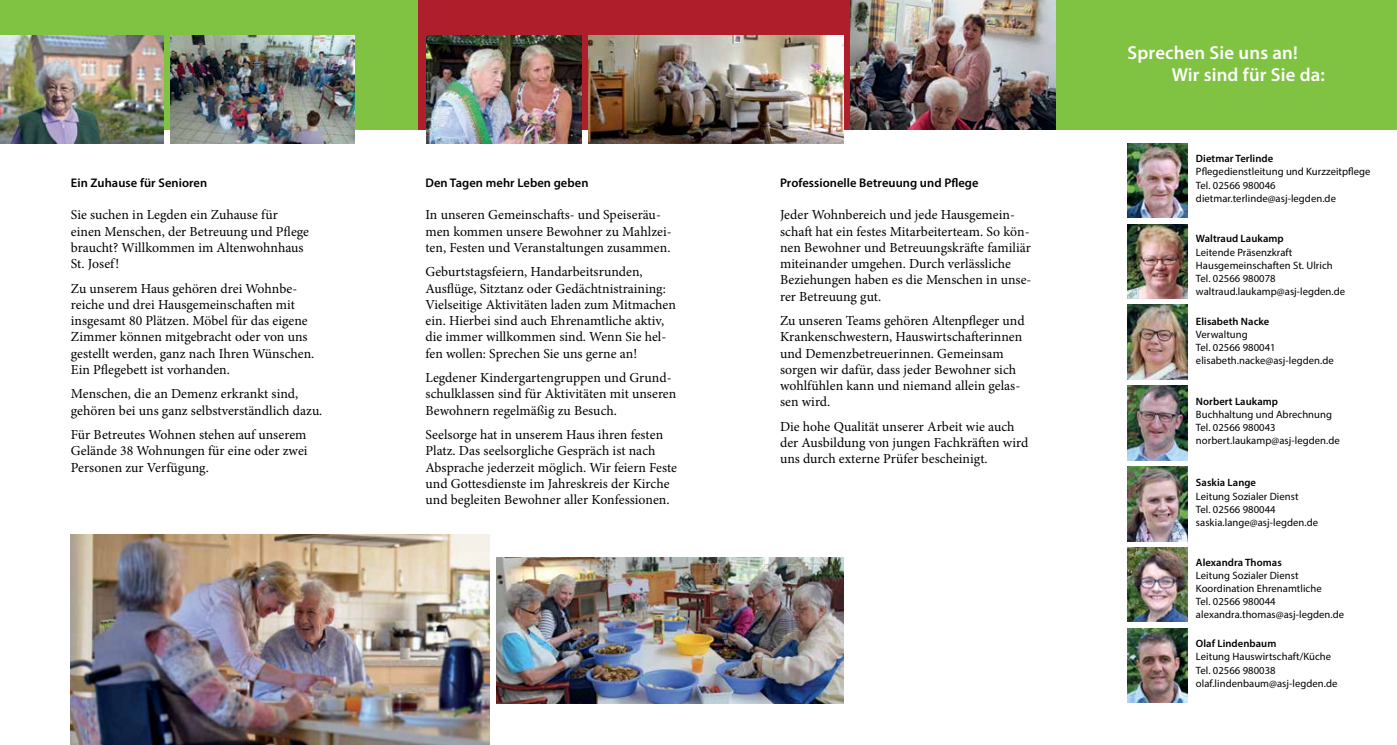
<style>
.page{position:relative;width:1397px;height:745px;background:#fff}
.page>*{position:absolute;margin:0;border:0;box-sizing:border-box;transform-origin:0 0}
.t1{font:600 18.75px/22.5px "Myriad Pro";letter-spacing:.01em;color:#fff}
.t2{font:13.75px/16.2px "Minion Pro";letter-spacing:.005em;color:#000}
.t3{font:600 12.5px "Myriad Pro";letter-spacing:.005em;color:#000}
.t4{font:10.62px/13.1px "Myriad Pro";letter-spacing:.005em;color:#000}
.t5{font:600 10.62px "Myriad Pro";letter-spacing:.005em;color:#000}
</style>
<div class="page">
<div style="left:0;top:0;width:418px;height:129px;background:#80c342"></div>
<div style="left:418px;top:0;width:433px;height:129px;background:#af1e2b"></div>
<img style="left:0;top:35px;width:163px;height:108px">
<img style="left:850px;top:0;width:206px;height:129px">
<img style="left:170px;top:35px;width:184px;height:108px">
<img style="left:588px;top:35px;width:255px;height:108px">
<div style="left:1056px;top:0;width:340px;height:129px;background:#80c342"></div>
<img style="left:426px;top:35px;width:155px;height:108px">
<img style="left:1127px;top:305px;width:60px;height:74px">
<img style="left:1127px;top:143px;width:60px;height:74px">
<img style="left:1127px;top:628px;width:60px;height:74px">
<img style="left:1127px;top:385px;width:60px;height:75px">
<img style="left:1127px;top:547px;width:60px;height:74px">
<img style="left:71px;top:534px;width:418px;height:210px">
<img style="left:496px;top:557px;width:347px;height:146px">
<img style="left:1127px;top:224px;width:60px;height:74px">
<img style="left:1127px;top:466px;width:60px;height:74px">
<p class="t3" style="left:71px;top:174px;width:138px">Ein Zuhause für Senioren</p>
<p class="t2" style="left:71px;top:207px;width:240px">Sie suchen in Legden ein Zuhause für einen Menschen, der Betreuung und Pflege braucht? Willkommen im Altenwohnhaus<br>St. Josef!</p>
<p class="t2" style="left:71px;top:280px;width:245px">Zu unserem Haus gehören drei Wohnbe&shy;reiche und drei Hausgemeinschaften mit insgesamt 80 Plätzen. Möbel für das eigene Zimmer können mitgebracht oder von uns gestellt werden, ganz nach Ihren Wünschen.<br>Ein Pflegebett ist vorhanden.</p>
<p class="t2" style="left:71px;top:385px;width:253px">Menschen, die an Demenz erkrankt sind, gehören bei uns ganz selbstverständlich dazu.</p>
<p class="t2" style="left:71px;top:426px;width:238px;text-align:justify">Für Betreutes Wohnen stehen auf unserem Gelände 38 Wohnungen für eine oder zwei Personen zur Verfügung.</p>
<p class="t3" style="left:425px;top:174px;width:164px">Den Tagen mehr Leben geben</p>
<p class="t2" style="left:425px;top:207px;width:248px">In unseren Gemeinschafts- und Speiseräu&shy;men kommen unsere Bewohner zu Mahlzei&shy;ten, Festen und Veranstaltungen zusammen.</p>
<p class="t2" style="left:425px;top:263px;width:252px">Geburtstagsfeiern, Handarbeitsrunden, Ausflüge, Sitztanz oder Gedächtnistraining:<br>Vielseitige Aktivitäten laden zum Mitmachen ein. Hierbei sind auch Ehrenamtliche aktiv, die immer willkommen sind. Wenn Sie hel&shy;fen wollen: Sprechen Sie uns gerne an!</p>
<p class="t2" style="left:425px;top:369px;width:252px">Legdener Kindergartengruppen und Grund&shy;schulklassen sind für Aktivitäten mit unseren<br>Bewohnern regelmäßig zu Besuch.</p>
<p class="t2" style="left:425px;top:426px;width:253px">Seelsorge hat in unserem Haus ihren festen Platz. Das seelsorgliche Gespräch ist nach Absprache jederzeit möglich. Wir feiern Feste und Gottesdienste im Jahreskreis der Kirche und begleiten Bewohner aller Konfessionen.</p>
<p class="t3" style="left:780px;top:174px;width:200px">Professionelle Betreuung und Pflege</p>
<p class="t2" style="left:780px;top:207px;width:253px">Jeder Wohnbereich und jede Hausgemein&shy;schaft hat ein festes Mitarbeiterteam. So kön&shy;nen Bewohner und Betreuungskräfte familiär miteinander umgehen. Durch verlässliche Beziehungen haben es die Menschen in unse&shy;rer Betreuung gut.</p>
<p class="t2" style="left:780px;top:312px;width:246px">Zu unseren Teams gehören Altenpfleger und Krankenschwestern, Hauswirtschafterinnen und Demenzbetreuerinnen. Gemeinsam sorgen wir dafür, dass jeder Bewohner sich wohlfühlen kann und niemand allein gelas&shy;sen wird.</p>
<p class="t2" style="left:780px;top:418px;width:250px">Die hohe Qualität unserer Arbeit wie auch der Ausbildung von jungen Fachkräften wird uns durch externe Prüfer bescheinigt.</p>
<h1 class="t1" style="left:1171px;top:40px;width:155px;text-indent:-44px">Sprechen Sie uns an!<br>Wir sind für Sie da:</h1>
<p class="t5" style="left:1195px;top:152px;width:79px">Dietmar Terlinde</p>
<p class="t4" style="left:1195px;top:165px;width:176px">Pflegedienstleitung und Kurzzeitpflege<br>Tel. 02566 980046 dietmar.terlinde@asj-legden.de</p>
<p class="t5" style="left:1195px;top:232px;width:89px">Waltraud Laukamp</p>
<p class="t4" style="left:1195px;top:245px;width:151px">Leitende Präsenzkraft<br>Hausgemeinschaften St. Ulrich<br>Tel. 02566 980078 waltraud.laukamp@asj-legden.de</p>
<p class="t5" style="left:1195px;top:314px;width:75px">Elisabeth Nacke</p>
<p class="t4" style="left:1195px;top:327px;width:139px">Verwaltung<br>Tel. 02566 980041 elisabeth.nacke@asj-legden.de</p>
<p class="t5" style="left:1195px;top:394px;width:84px">Norbert Laukamp</p>
<p class="t4" style="left:1195px;top:407px;width:145px">Buchhaltung und Abrechnung<br>Tel. 02566 980043 norbert.laukamp@asj-legden.de</p>
<p class="t5" style="left:1195px;top:476px;width:62px">Saskia Lange</p>
<p class="t4" style="left:1195px;top:489px;width:124px">Leitung Sozialer Dienst<br>Tel. 02566 980044 saskia.lange@asj-legden.de</p>
<p class="t5" style="left:1195px;top:555px;width:87px">Alexandra Thomas</p>
<p class="t4" style="left:1195px;top:568px;width:150px">Leitung Sozialer Dienst<br>Koordination Ehrenamtliche<br>Tel. 02566 980044 alexandra.thomas@asj-legden.de</p>
<p class="t5" style="left:1195px;top:636px;width:82px">Olaf Lindenbaum</p>
<p class="t4" style="left:1195px;top:649px;width:143px">Leitung Hauswirtschaft/Küche<br>Tel. 02566 980038 olaf.lindenbaum@asj-legden.de</p>
</div>
